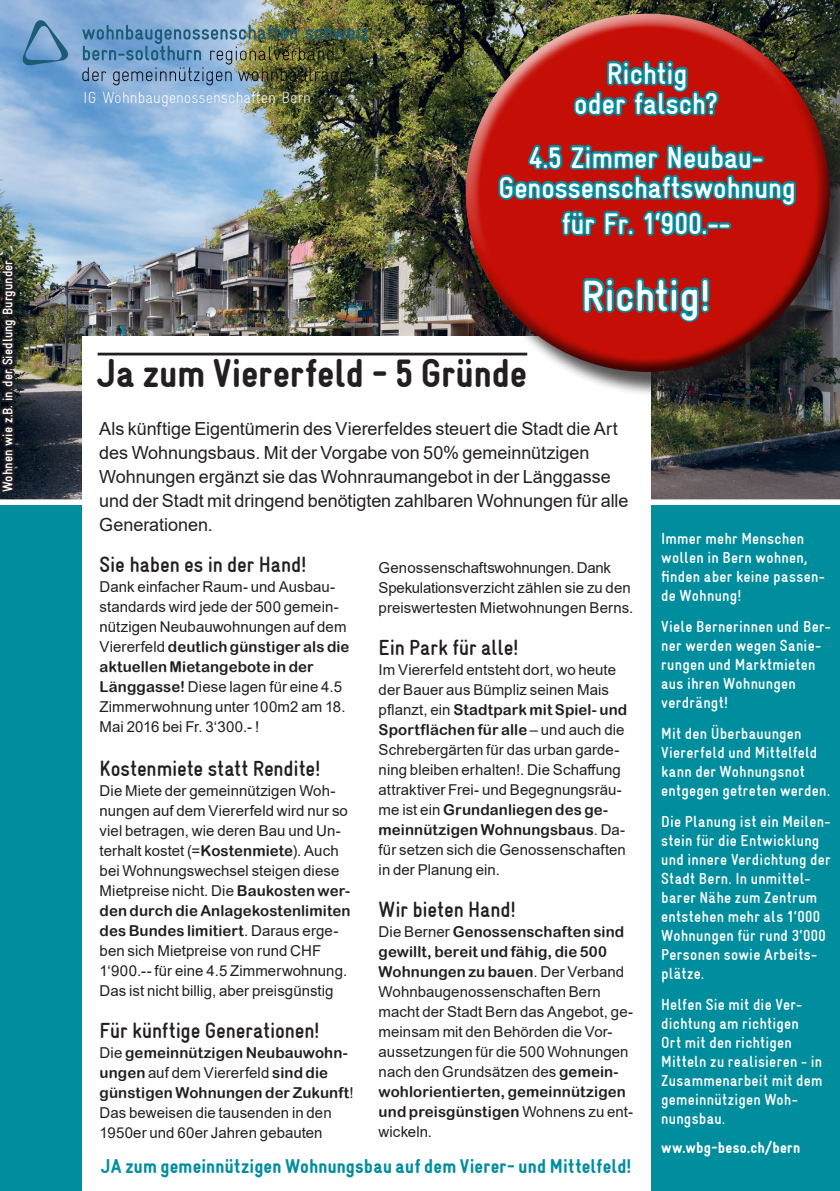
<style>
.page{position:relative;width:840px;height:1191px;background:#fff}
.page>*{position:absolute;margin:0;border:0;box-sizing:border-box;transform-origin:0 0}
.t1{font:700 condensed 44px "Gravur";color:#fff}
.t2{font:900 condensed 40px "Gravur";color:#231f20}
.t3{font:700 condensed 30px/30px "Gravur";color:#fff;text-align:center}
.t4{font:700 condensed 22px "Gravur";letter-spacing:-.005em;color:#231f20}
.t5{font:900 condensed 20px "Gravur";letter-spacing:.01em;color:#008d9e}
.t6{font:18px/24px "Arial";letter-spacing:-.005em;color:#231f20}
.t7{font:700 condensed 16px/19px "Gravur";letter-spacing:.02em;color:#fff}
.t8{font:300 condensed 16px "Gravur";color:#fff}
.t9{font:900 condensed 16px "Gravur";letter-spacing:.015em;color:#fff}
.t10{font:15px/20px "Arial";letter-spacing:.005em;color:#231f20}
.t11{font:15px/20px "Arial Rounded MT Bold";letter-spacing:.005em;color:#231f20}
.t12{font:700 condensed 14px "Gravur";color:#fff}
.s1{font-family:"Arial"}
.s2{font-family:"Arial Rounded MT Bold"}
</style>
<div class="page">
<div style="left:0;top:0;width:839px;height:1191px;background:#008d9e"></div>
<img style="left:0;top:0;width:839px;height:499px">
<div style="left:82px;top:337px;width:568px;height:854px;background:#fff"></div>
<div style="left:0;top:499px;width:839px;height:6px;background:#fff"></div>
<svg style="left:23px;top:20px;width:47px;height:46px;background:#6b98c1"></svg>
<img style="left:82px;top:25px;width:286px;height:60px">
<hr style="left:98px;top:353px;width:429px;height:2px;background:#231f20">
<img style="left:0;top:255px;width:28px;height:242px">
<div style="left:468px;top:17px;width:371px;height:380px;background:#231f20;opacity:.75"></div>
<div style="left:462px;top:12px;width:352px;height:271px;background:#fff;opacity:.75"></div>
<div style="left:471px;top:71px;width:361px;height:303px;background:#231f20;opacity:.75"></div>
<p class="t12" style="left:0;top:492px;width:234px;rotate:-90deg">Wohnen wie z.B. in der Siedlung Burgunder</p>
<p class="t8" style="left:83px;top:89px;width:229px">IG Wohnbaugenossenschaften Bern</p>
<h3 class="t3" style="left:574px;top:58px;width:145px">Richtig<br>oder falsch?</h3>
<h3 class="t3" style="left:498px;top:142px;width:298px">4.5 Zimmer Neubau-<br>Genossenschaftswohnung</h3>
<h3 class="t3" style="left:561px;top:208px;width:170px">für Fr. 1‘900.--</h3>
<h1 class="t1" style="left:581px;top:271px;width:131px">Richtig!</h1>
<h2 class="t2" style="left:98px;top:351px;width:431px">Ja zum Viererfeld - 5 Gründe</h2>
<p class="t6" style="left:99px;top:416px;width:530px">Als künftige Eigentümerin des Viererfeldes steuert die Stadt die Art des Wohnungsbaus. Mit der Vorgabe von 50% gemeinnützigen Wohnungen ergänzt sie das Wohnraumangebot in der Länggasse und der Stadt mit dringend benötigten zahlbaren Wohnungen für alle Generationen.</p>
<h3 class="t4" style="left:99px;top:552px;width:208px">Sie haben es in der Hand!</h3>
<p class="t10" style="left:99px;top:576px;width:248px">Dank einfacher Raum- und Ausbau&shy;standards wird jede der 500 gemein&shy;nützigen Neubauwohnungen auf dem</p>
<p class="t11" style="left:99px;top:636px;width:251px"><span class="s1">Viererfeld</span> deutlich günstiger als die aktuellen Mietangebote in der</p>
<p class="t10" style="left:99px;top:676px;width:247px"><span class="s2">Länggasse!</span> Diese lagen für eine 4.5<br>Zimmerwohnung unter 100m2 am 18.<br>Mai 2016 bei Fr. 3‘300.- !</p>
<h3 class="t4" style="left:99px;top:756px;width:222px">Kostenmiete statt Rendite!</h3>
<p class="t10" style="left:99px;top:780px;width:252px">Die Miete der gemeinnützigen Woh&shy;nungen auf dem Viererfeld wird nur so viel betragen, wie deren Bau und Un&shy;terhalt kostet (=<span class="s2">Kostenmiete</span>). Auch bei Wohnungswechsel steigen diese Mietpreise nicht. Die <span class="s2">Baukosten wer-</span></p>
<p class="t11" style="left:99px;top:900px;width:252px">den durch die Anlagekostenlimiten des Bundes limitiert<span class="s1">. Daraus erge-</span></p>
<p class="t10" style="left:99px;top:940px;width:249px">ben sich Mietpreise von rund CHF<br>1‘900.-- für eine 4.5 Zimmerwohnung.<br>Das ist nicht billig, aber preisgünstig</p>
<h3 class="t4" style="left:99px;top:1018px;width:221px">Für künftige Generationen!</h3>
<p class="t11" style="left:99px;top:1042px;width:250px"><span class="s1">Die</span> gemeinnützigen Neubauwohn-</p>
<p class="t10" style="left:99px;top:1062px;width:230px"><span class="s2">ungen</span> auf dem Viererfeld <span class="s2">sind die</span></p>
<p class="t11" style="left:99px;top:1082px;width:255px">günstigen Wohnungen der Zukunft<span class="s1">!</span></p>
<p class="t10" style="left:99px;top:1102px;width:233px">Das beweisen die tausenden in den<br>1950er und 60er Jahren gebauten</p>
<p class="t10" style="left:378px;top:558px;width:256px">Genossenschaftswohnungen. Dank<br>Spekulationsverzicht zählen sie zu den preiswertesten Mietwohnungen Berns.</p>
<h3 class="t4" style="left:378px;top:635px;width:141px">Ein Park für alle!</h3>
<p class="t10" style="left:378px;top:660px;width:239px">Im Viererfeld entsteht dort, wo heute der Bauer aus Bümpliz seinen Mais</p>
<p class="t11" style="left:378px;top:700px;width:250px"><span class="s1">pflanzt, ein</span> Stadtpark mit Spiel- und<br>Sportflächen für alle <span class="s1">– und auch die</span></p>
<p class="t10" style="left:378px;top:740px;width:245px">Schrebergärten für das urban garde&shy;ning bleiben erhalten!. Die Schaffung attraktiver Frei- und Begegnungsräu-</p>
<p class="t11" style="left:378px;top:800px;width:248px"><span class="s1">me ist ein</span> Grundanliegen des ge&shy;meinnützigen Wohnungsbaus<span class="s1">. Da-</span></p>
<p class="t10" style="left:378px;top:840px;width:249px">für setzen sich die Genossenschaften in der Planung ein.</p>
<h3 class="t4" style="left:378px;top:897px;width:139px">Wir bieten Hand!</h3>
<p class="t11" style="left:378px;top:922px;width:247px"><span class="s1">Die Berner</span> Genossenschaften sind gewillt, bereit und fähig, die 500<br>Wohnungen zu bauen<span class="s1">. Der Verband</span></p>
<p class="t10" style="left:378px;top:982px;width:256px">Wohnbaugenossenschaften Bern macht der Stadt Bern das Angebot, ge&shy;meinsam mit den Behörden die Vor&shy;aussetzungen für die 500 Wohnungen nach den Grundsätzen des <span class="s2">gemein-</span></p>
<p class="t11" style="left:378px;top:1082px;width:256px">wohlorientierten, gemeinnützigen und preisgünstigen <span class="s1">Wohnens zu ent-</span></p>
<p class="t10" style="left:378px;top:1122px;width:55px">wickeln.</p>
<h3 class="t5" style="left:101px;top:1155px;width:531px">JA zum gemeinnützigen Wohnungsbau auf dem Vierer- und Mittelfeld!</h3>
<p class="t7" style="left:660px;top:529px;width:165px">Immer mehr Menschen wollen in Bern wohnen, finden aber keine passen&shy;de Wohnung!</p>
<p class="t7" style="left:660px;top:617px;width:171px">Viele Bernerinnen und Ber&shy;ner werden wegen Sanie&shy;rungen und Marktmieten aus ihren Wohnungen verdrängt!</p>
<p class="t7" style="left:660px;top:724px;width:170px">Mit den Überbauungen<br>Viererfeld und Mittelfeld kann der Wohnungsnot entgegen getreten werden.</p>
<p class="t7" style="left:660px;top:812px;width:171px">Die Planung ist ein Meilen&shy;stein für die Entwicklung und innere Verdichtung der<br>Stadt Bern. In unmittel&shy;barer Nähe zum Zentrum entstehen mehr als 1‘000<br>Wohnungen für rund 3‘000<br>Personen sowie Arbeits&shy;plätze.</p>
<p class="t7" style="left:660px;top:995px;width:163px">Helfen Sie mit die Ver&shy;dichtung am richtigen<br>Ort mit den richtigen<br>Mitteln zu realisieren - in<br>Zusammenarbeit mit dem gemeinnützigen Woh&shy;nungsbau.</p>
<p class="t9" style="left:660px;top:1138px;width:141px">ww.wbg-beso.ch/bern</p>
</div>
